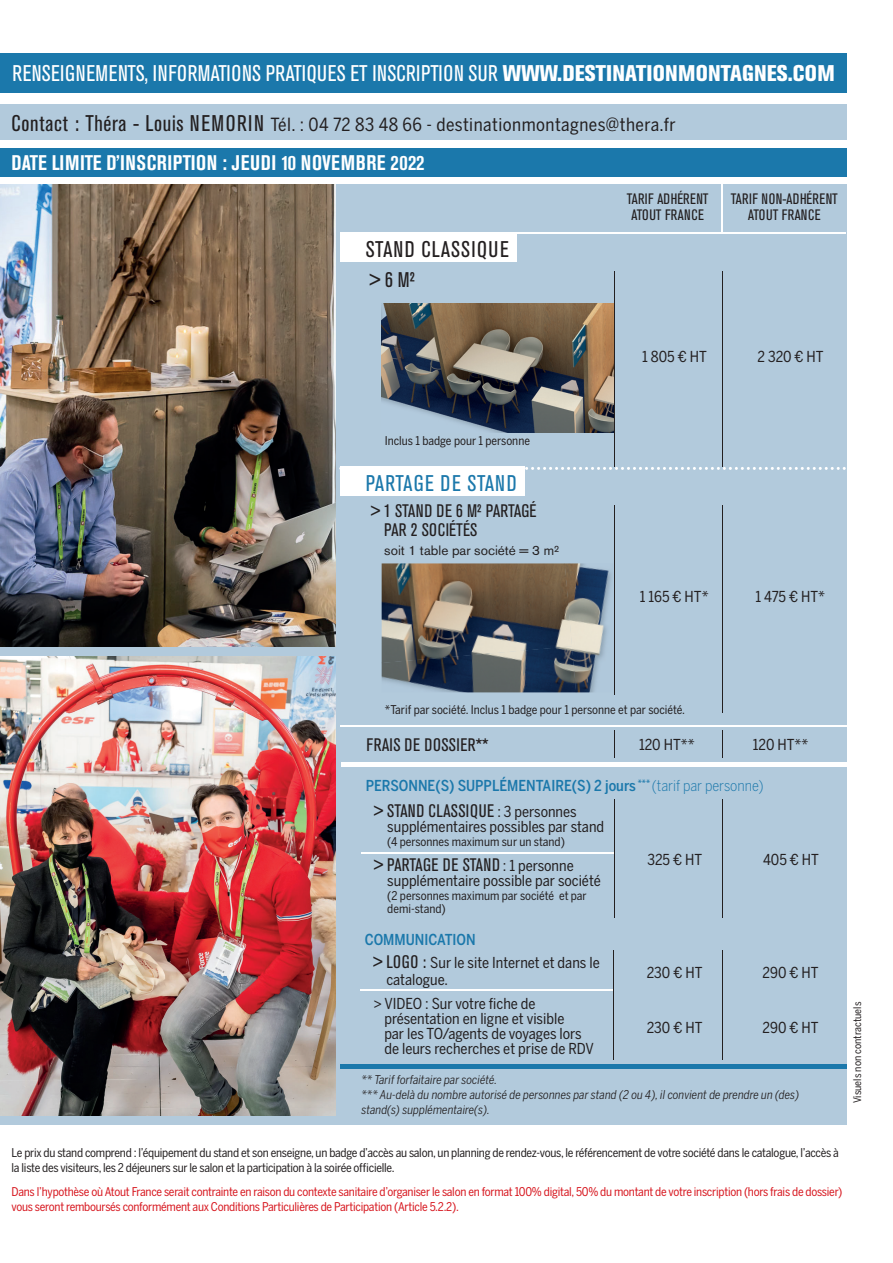
<style>
.page{position:relative;width:893px;height:1263px;background:#fff}
.page>*{position:absolute;margin:0;border:0;box-sizing:border-box;transform-origin:0 0}
.t1{font:condensed 22.5px "Akzidenz Grotesk BE";letter-spacing:.01em;color:#fff}
.t2{font:condensed 22.5px "Akzidenz Grotesk BE";letter-spacing:.05em;color:#231f20}
.t3{font:condensed 22.5px "Akzidenz Grotesk BE";letter-spacing:.05em;color:#1b78ab}
.t4{font:700 condensed 21px "Akzidenz Grotesk BE";letter-spacing:.025em;color:#fff}
.t5{font:condensed 21px "Akzidenz Grotesk BE";color:#231f20}
.t6{font:18px "Benton Sans Condensed";letter-spacing:.025em;color:#231f20}
.t7{font:condensed 18px "Akzidenz Grotesk BE";letter-spacing:.02em;color:#231f20}
.t8{font:condensed 18px/19.5px "Akzidenz Grotesk BE";color:#231f20}
.t9{font:15px/15px "Benton Sans Condensed";color:#231f20}
.t10{font:500 15px "Benton Sans Condensed";color:#1b78ab}
.t11{font:condensed 15px/16.5px "Akzidenz Grotesk BE";letter-spacing:.02em;color:#231f20;text-align:center}
.t12{font:13.5px "Akzidenz Grotesk BE";color:#231f20}
.t13{font:12px/15px "Benton Sans Condensed";letter-spacing:-.02em;color:#d7171f}
.t14{font:12px/15px "Benton Sans Condensed";letter-spacing:-.02em;color:#231f20}
.t15{font:12px/13.5px "Benton Sans Condensed";color:#231f20}
.t16{font:italic 12px/15px "Benton Sans Condensed";color:#231f20}
.t17{font:10.5px "Benton Sans Condensed";color:#231f20}
.s1{font-weight:800}
.s2{font-family:"Akzidenz Grotesk BE";font-stretch:condensed;font-size:22.5px}
.s3{font-weight:300}
.s4{font-family:"Benton Sans Condensed";font-stretch:normal;font-size:15px}
.s5{font-weight:500;color:#1b78ab}
.s6{font-family:"Akzidenz Grotesk BE";font-stretch:condensed;font-size:18px}
</style>
<div class="page">
<div style="left:0;top:185px;width:846px;height:940px;background:#b2cadc"></div>
<div style="left:340px;top:232px;width:176px;height:30px;background:#fff"></div>
<div style="left:340px;top:466px;width:185px;height:30px;background:#fff"></div>
<img style="left:0;top:185px;width:336px;height:461px">
<img style="left:1px;top:657px;width:335px;height:459px">
<div style="left:0;top:105px;width:846px;height:35px;background:#b2cadc"></div>
<hr style="left:721px;top:182px;width:2px;height:50px;background:#fff">
<hr style="left:614px;top:232px;width:108px;height:2px;background:#fff">
<hr style="left:722px;top:232px;width:124px;height:2px;background:#fff">
<hr style="left:361px;top:232px;width:253px;height:2px;background:#fff">
<hr style="left:614px;top:271px;width:1px;height:171px;background:#231f20">
<hr style="left:722px;top:271px;width:1px;height:171px;background:#231f20">
<hr style="left:614px;top:505px;width:1px;height:182px;background:#231f20">
<hr style="left:722px;top:505px;width:1px;height:182px;background:#231f20">
<svg style="left:722px;top:687px;width:1px;height:25px"></svg>
<svg style="left:614px;top:730px;width:1px;height:27px"></svg>
<svg style="left:722px;top:730px;width:1px;height:27px"></svg>
<img style="left:382px;top:303px;width:231px;height:129px">
<img style="left:382px;top:563px;width:183px;height:83px">
<img style="left:565px;top:563px;width:47px;height:129px">
<img style="left:382px;top:646px;width:194px;height:46px">
<div style="left:0;top:149px;width:846px;height:28px;background:#1b78ab"></div>
<hr style="left:341px;top:762px;width:521px;height:4px;background:#fff">
<hr style="left:340px;top:725px;width:514px;height:2px;background:#fff">
<div style="left:340px;top:1064px;width:506px;height:5px;background:#1b78ab"></div>
<svg style="left:339px;top:442px;width:508px;height:28px"></svg>
<div style="left:0;top:53px;width:846px;height:39px;background:#1b78ab"></div>
<hr style="left:361px;top:852px;width:253px;height:1px;background:#fff">
<hr style="left:614px;top:799px;width:1px;height:54px;background:#231f20">
<hr style="left:722px;top:799px;width:1px;height:54px;background:#231f20">
<hr style="left:722px;top:853px;width:1px;height:65px;background:#231f20">
<hr style="left:614px;top:853px;width:1px;height:65px;background:#231f20">
<hr style="left:613px;top:950px;width:1px;height:40px;background:#231f20">
<hr style="left:722px;top:950px;width:1px;height:40px;background:#231f20">
<hr style="left:613px;top:994px;width:1px;height:66px;background:#231f20">
<hr style="left:722px;top:994px;width:1px;height:66px;background:#231f20">
<hr style="left:361px;top:989px;width:252px;height:2px;background:#fff">
<h1 class="t1" style="left:13px;top:61px;width:823px">RENSEIGNEMENTS, INFORMATIONS PRATIQUES ET INSCRIPTION SUR <span class="s1">WWW.DESTINATIONMONTAGNES.COM</span></h1>
<p class="t6" style="left:12px;top:114px;width:666px"><span class="s2">Contact : Théra - Louis NEMORIN</span> Tél. : 04 72 83 48 66 - destinationmontagnes@thera.fr</p>
<h2 class="t4" style="left:12px;top:151px;width:414px">DATE LIMITE D’INSCRIPTION : JEUDI 10 NOVEMBRE 2022</h2>
<h1 class="t2" style="left:366px;top:237px;width:145px">STAND CLASSIQUE</h1>
<h2 class="t5" style="left:370px;top:268px;width:47px">&gt; 6 M²</h2>
<p class="t15" style="left:385px;top:434px;width:147px">Inclus 1 badge pour 1 personne</p>
<h1 class="t3" style="left:366px;top:471px;width:152px">PARTAGE DE STAND</h1>
<p class="t8" style="left:384px;top:501px;width:154px;text-indent:-13px">&gt; 1 STAND DE 6 M² PARTAGÉ<br>PAR 2 SOCIÉTÉS</p>
<p class="t12" style="left:384px;top:542px;width:176px">soit 1 table par société = 3 m²</p>
<p class="t11" style="left:627px;top:191px;width:83px">TARIF ADHÉRENT<br>ATOUT FRANCE</p>
<p class="t11" style="left:731px;top:191px;width:108px">TARIF NON-ADHÉRENT<br>ATOUT FRANCE</p>
<p class="t9" style="left:642px;top:349px;width:66px">1 805 € HT</p>
<p class="t9" style="left:757px;top:349px;width:68px">2 320 € HT</p>
<p class="t9" style="left:640px;top:589px;width:70px">1 165 € HT*</p>
<p class="t9" style="left:756px;top:589px;width:71px">1 475 € HT*</p>
<p class="t15" style="left:385px;top:703px;width:302px">*Tarif par société. Inclus 1 badge pour 1 personne et par société.</p>
<p class="t7" style="left:367px;top:734px;width:124px">FRAIS DE DOSSIER**</p>
<p class="t9" style="left:639px;top:737px;width:57px">120 HT**</p>
<p class="t9" style="left:753px;top:737px;width:57px">120 HT**</p>
<p class="t10" style="left:366px;top:777px;width:400px">PERSONNE(S) SUPPLÉMENTAIRE(S) 2 jours <sup>***</sup> <span class="s3">(tarif par personne)</span></p>
<p class="t7" style="left:374px;top:801px;width:204px">&gt; STAND CLASSIQUE <span class="s4">: 3 personnes</span></p>
<p class="t9" style="left:387px;top:819px;width:218px">supplémentaires possibles par stand</p>
<p class="t15" style="left:387px;top:834px;width:179px">(4 personnes maximum sur un stand)</p>
<p class="t9" style="left:647px;top:851px;width:56px">325 € HT</p>
<p class="t9" style="left:763px;top:851px;width:58px">405 € HT</p>
<p class="t7" style="left:374px;top:855px;width:201px">&gt; PARTAGE DE STAND <span class="s4">: 1 personne</span></p>
<p class="t9" style="left:387px;top:873px;width:215px">supplémentaire possible par société</p>
<p class="t15" style="left:387px;top:889px;width:201px">(2 personnes maximum par société et par demi-stand)</p>
<p class="t9" style="left:373px;top:927px;width:228px;line-height:23.5px;text-indent:-9px"><span class="s5">COMMUNICATION<br></span><span class="s6">&gt; LOGO :</span> Sur le site Internet et dans le</p>
<p class="t9" style="left:386px;top:972px;width:63px">catalogue.</p>
<p class="t9" style="left:647px;top:965px;width:57px">230 € HT</p>
<p class="t9" style="left:763px;top:965px;width:58px">290 € HT</p>
<p class="t9" style="left:384px;top:996px;width:211px;text-indent:-11px">&gt; VIDEO : Sur votre fiche de présentation en ligne et visible<br>par les TO/agents de voyages lors de leurs recherches et prise de RDV</p>
<p class="t9" style="left:647px;top:1020px;width:57px">230 € HT</p>
<p class="t9" style="left:763px;top:1020px;width:58px">290 € HT</p>
<p class="t16" style="left:361px;top:1072px;width:439px">** Tarif forfaitaire par société.<br>*** Au-delà du nombre autorisé de personnes par stand (2 ou 4), il convient de prendre un (des) stand(s) supplémentaire(s).</p>
<p class="t17" style="left:851px;top:1103px;width:103px;rotate:-90deg">Visuels non contractuels</p>
<p class="t14" style="left:12px;top:1145px;width:829px">Le prix du stand comprend : l’équipement du stand et son enseigne, un badge d’accès au salon, un planning de rendez-vous, le référencement de votre société dans le catalogue, l’accès à la liste des visiteurs, les 2 déjeuners sur le salon et la participation à la soirée o fficielle.</p>
<p class="t13" style="left:12px;top:1184px;width:832px">Dans l’hypothèse où Atout France serait contrainte en raison du contexte sanitaire d’organiser le salon en format 100% digital, 50% du montant de votre inscription (hors frais de dossier) vous seront remboursés conformément aux Conditions Particulières de Participation (Article 5.2.2).</p>
</div>
